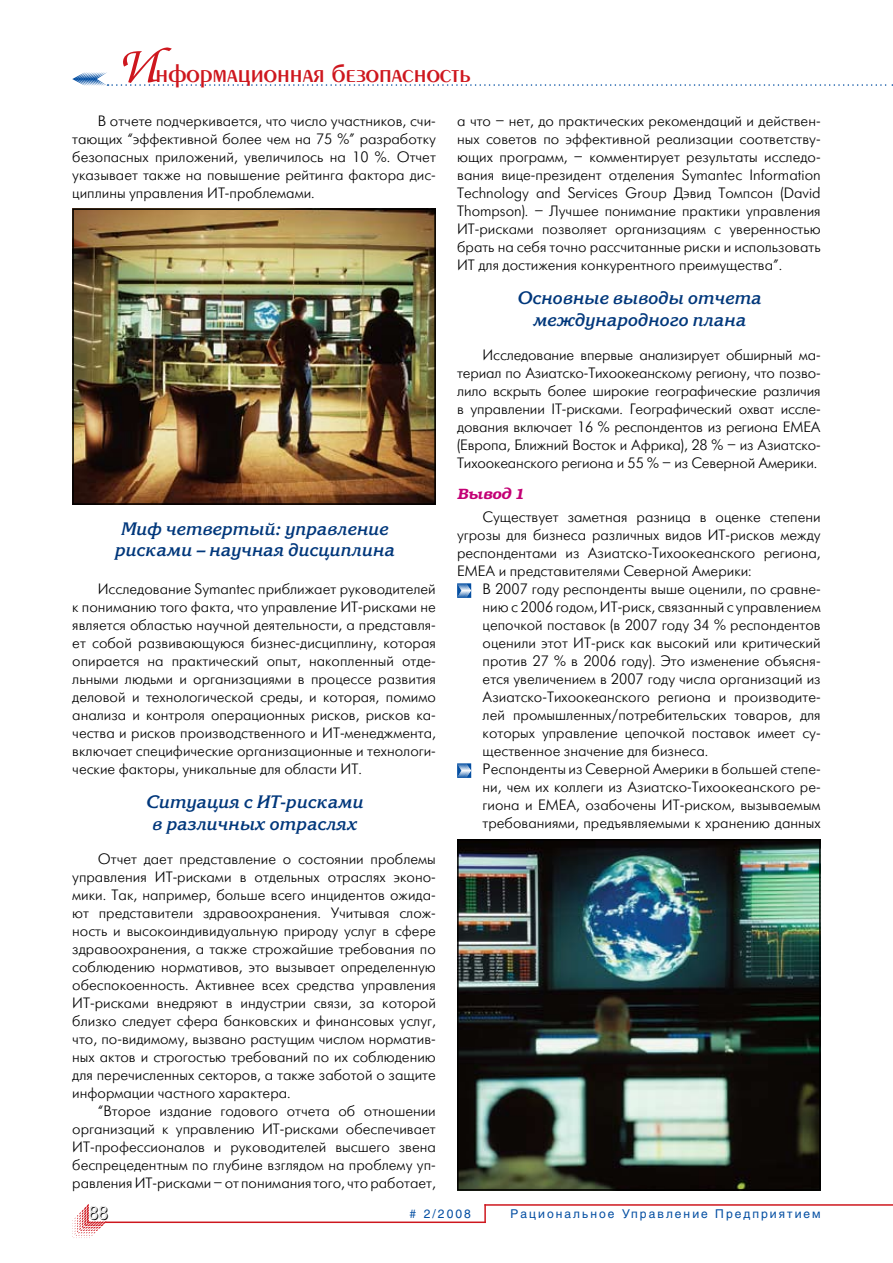
<style>
.page{position:relative;width:893px;height:1263px;background:#fff}
.page>*{position:absolute;margin:0;border:0;box-sizing:border-box;transform-origin:0 0}
.t1{font:27px "Penta Demi";color:#ce171e}
.t2{font:italic 700 18px/21.6px "Korinna C";color:#00377b;text-align:center}
.t3{font:18px "Futuris Shadow C";color:#000}
.t4{font:15px/18px "Futuris Light C";color:#000;text-align:justify}
.t5{font:italic 600 15px "Bookman C";color:#c30075}
.t6{font:12px "Helios";letter-spacing:.17em;color:#034ea2}
.s1{font-family:"Zapf Chancery C";font-weight:500;font-style:italic;font-size:54px}
</style>
<div class="page">
<svg style="left:72px;top:1204px;width:34px;height:34px"></svg>
<svg style="left:484px;top:1206px;width:2px;height:15px"></svg>
<hr style="left:105px;top:1221px;width:381px;height:2px;background:#ce171e">
<hr style="left:484px;top:1204px;width:409px;height:2px;background:#ce171e">
<svg style="left:72px;top:72px;width:821px;height:14px"></svg>
<svg style="left:457px;top:583px;width:14px;height:15px"></svg>
<svg style="left:457px;top:763px;width:14px;height:15px"></svg>
<img style="left:75px;top:211px;width:358px;height:291px">
<div style="left:72px;top:208px;width:364px;height:297px;border:2px solid #000"></div>
<img style="left:460px;top:842px;width:358px;height:346px">
<div style="left:457px;top:839px;width:364px;height:352px;border:2px solid #000"></div>
<h1 class="t1" style="left:117px;top:60px;width:355px"><span class="s1">И</span>нформационная безопасность</h1>
<p class="t4" style="left:72px;top:112px;width:365px;text-indent:26px">В отчете подчеркивается, что число участников, счи&shy;тающих “эффективной более чем на 75 %” разработку безопасных приложений, увеличилось на 10 %. Отчет указывает также на повышение рейтинга фактора дис&shy;циплины управления ИТ-проблемами.</p>
<p class="t2" style="left:114px;top:518px;width:281px">Миф четвертый: управление рисками – научная дисциплина</p>
<p class="t4" style="left:72px;top:580px;width:365px;text-indent:26px">Исследование Symantec приближает руководителей к пониманию того факта, что управление ИТ-рисками не является областью научной деятельности, а представля&shy;ет собой развивающуюся бизнес-дисциплину, которая опирается на практический опыт, накопленный отде&shy;льными людьми и организациями в процессе развития деловой и технологической среды, и которая, помимо анализа и контроля операционных рисков, рисков ка&shy;чества и рисков производственного и ИТ-менеджмента, включает специфические организационные и технологи&shy;ческие факторы, уникальные для области ИТ.</p>
<p class="t2" style="left:145px;top:792px;width:219px">Ситуация с ИТ-рисками в различных отраслях</p>
<p class="t4" style="left:72px;top:850px;width:365px;text-indent:26px">Отчет дает представление о состоянии проблемы управления ИТ-рисками в отдельных отраслях эконо&shy;мики. Так, например, больше всего инцидентов ожида&shy;ют представители здравоохранения. Учитывая слож&shy;ность и высокоиндивидуальную природу услуг в сфере здравоохранения, а также строжайшие требования по соблюдению нормативов, это вызывает определенную обеспокоенность. Активнее всех средства управления ИТ-рисками внедряют в индустрии связи, за которой близко следует сфера банковских и финансовых услуг, что, по-видимому, вызвано растущим числом норматив&shy;ных актов и строгостью требований по их соблюдению для перечисленных секторов, а также заботой о защите информации частного характера.</p>
<p class="t4" style="left:72px;top:1102px;width:365px;text-indent:26px">“Второе издание годового отчета об отношении организаций к управлению ИТ-рисками обеспечивает ИТ-профессионалов и руководителей высшего звена беспрецедентным по глубине взглядом на проблему уп&shy;равления ИТ-рисками – от понимания того, что работает,</p>
<p class="t4" style="left:457px;top:112px;width:365px">а что – нет, до практических рекомендаций и действен&shy;ных советов по эффективной реализации соответству&shy;ющих программ, – комментирует результаты исследо&shy;вания вице-президент отделения Symantec Information Technology and Services Group Дэвид Томпсон (David Thompson). – Лучшее понимание практики управления ИТ-рисками позволяет организациям с уверенностью брать на себя точно рассчитанные риски и использовать ИТ для достижения конкурентного преимущества”.</p>
<p class="t2" style="left:517px;top:288px;width:245px">Основные выводы отчета международного плана</p>
<p class="t4" style="left:457px;top:346px;width:365px;text-indent:26px">Исследование впервые анализирует обширный ма&shy;териал по Азиатско-Тихоокеанскому региону, что позво&shy;лило вскрыть более широкие географические различия в управлении IT-рисками. Географический охват иссле&shy;дования включает 16 % респондентов из региона EMEA (Европа, Ближний Восток и Африка), 28 % – из Азиатско-Тихоокеанского региона и 55 % – из Северной Америки.</p>
<p class="t5" style="left:457px;top:484px;width:69px">Вывод 1</p>
<p class="t4" style="left:457px;top:508px;width:365px;text-indent:26px">Существует заметная разница в оценке степени угрозы для бизнеса различных видов ИТ-рисков между респондентами из Азиатско-Тихоокеанского региона, ЕМЕА и представителями Северной Америки:</p>
<p class="t4" style="left:483px;top:580px;width:340px;text-align:left">В 2007 году респонденты выше оценили, по сравне&shy;нию с 2006 годом, ИТ-риск, связанный с управлением цепочкой поставок (в 2007 году 34 % респондентов оценили этот ИТ-риск как высокий или критический против 27 % в 2006 году). Это изменение объясня&shy;ется увеличением в 2007 году числа организаций из Азиатско-Тихоокеанского региона и производите&shy;лей промышленных/потребительских товаров, для которых управление цепочкой поставок имеет су&shy;щественное значение для бизнеса.<br>Респонденты из Северной Америки в большей степе&shy;ни, чем их коллеги из Азиатско-Тихоокеанского ре&shy;гиона и ЕМЕА, озабочены ИТ-риском, вызываемым требованиями, предъявляемыми к хранению данных</p>
<p class="t3" style="left:89px;top:1204px;width:21px">88</p>
<p class="t6" style="left:410px;top:1207px;width:63px"># 2/2008</p>
<p class="t6" style="left:510px;top:1207px;width:312px">Рациональное Управление Предприятием</p>
</div>
